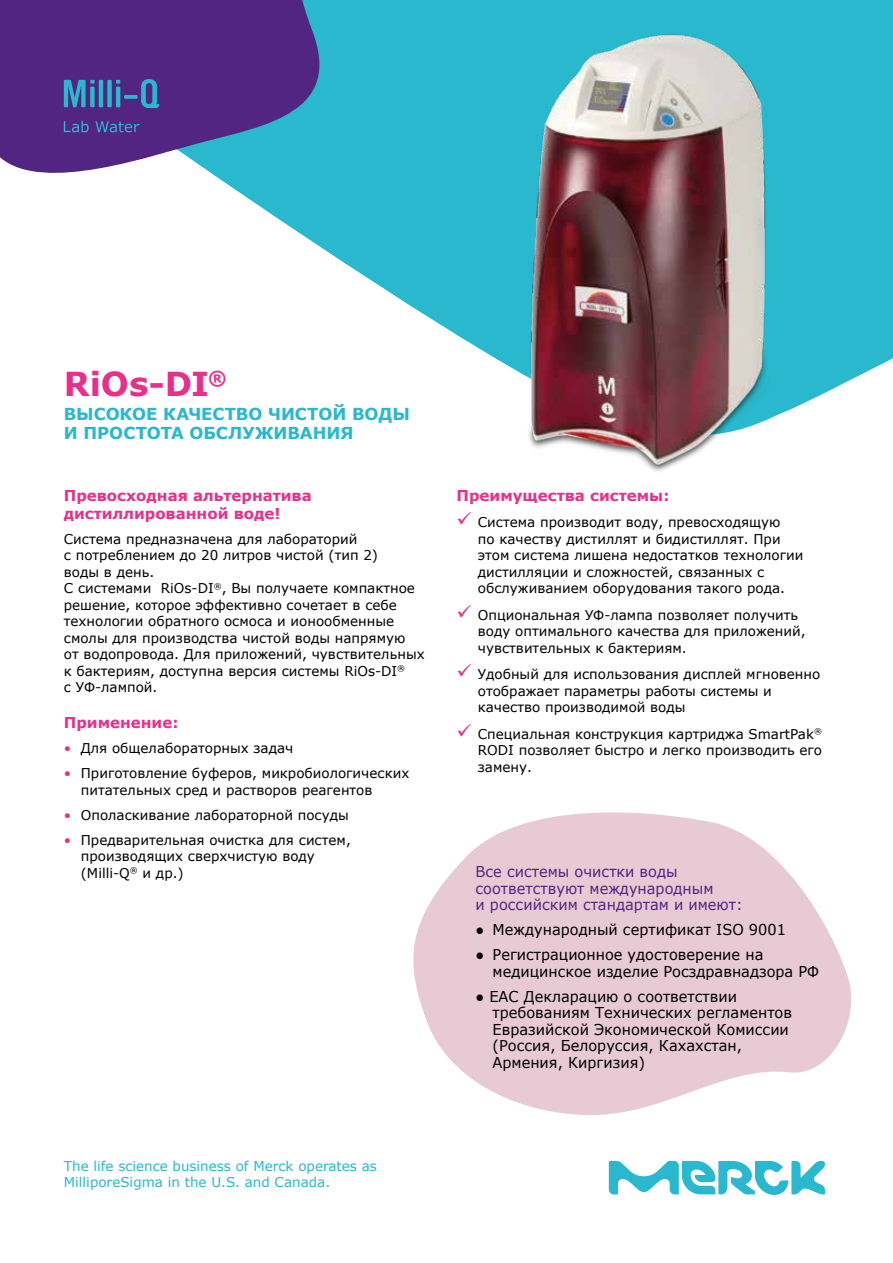
<style>
.page{position:relative;width:893px;height:1263px;background:#fff}
.page>*{position:absolute;margin:0;border:0;box-sizing:border-box;transform-origin:0 0}
.t1{font:700 33px "Verdana";color:#e8308a}
.t2{font:700 16.5px/19.5px "Verdana";letter-spacing:-.005em;color:#29b8ce}
.t3{font:15px/16.5px "Verdana";color:#000}
.t4{font:700 15px/18px "Verdana";color:#e8308a}
.t5{font:15px/16.5px "Verdana";color:#522583}
.t6{font:13.5px/16.5px "Verdana";color:#000}
.t7{font:13.5px/16.2px "Verdana";color:#29b8ce}
.s1{color:#e8308a}
</style>
<div class="page">
<svg style="left:413px;top:812px;width:439px;height:303px;fill:#e7cad4"></svg>
<svg style="left:243px;top:0;width:650px;height:399px;fill:#29b8ce"></svg>
<svg style="left:0;top:0;width:343px;height:195px;background:#5c5ca0"></svg>
<svg style="left:609px;top:1161px;width:216px;height:34px"></svg>
<svg style="left:64px;top:79px;width:95px;height:53px;background:#464f98"></svg>
<img style="left:481px;top:0;width:332px;height:471px">
<h1 class="t1" style="left:64px;top:360px;width:164px">RiOs-DI<sup>®</sup></h1>
<p class="t2" style="left:64px;top:403px;width:348px">ВЫСОКОЕ КАЧЕСТВО ЧИСТОЙ ВОДЫ<br>И ПРОСТОТА ОБСЛУЖИВАНИЯ</p>
<p class="t4" style="left:64px;top:486px;width:249px">Превосходная альтернатива дистиллированной воде!</p>
<p class="t6" style="left:64px;top:530px;width:362px">Система предназначена для лабораторий<br>с потреблением до 20 литров чистой (тип 2)<br>воды в день.<br>С системами RiOs-DI<sup>®</sup>, Вы получаете компактное решение, которое эффективно сочетает в себе технологии обратного осмоса и ионообменные смолы для производства чистой воды напрямую<br>от водопровода. Для приложений, чувствительных к бактериям, доступна версия системы RiOs-DI<sup>®<br></sup>с УФ-лампой.</p>
<p class="t4" style="left:64px;top:713px;width:116px">Применение:</p>
<p class="t6" style="left:64px;top:740px;width:231px"><span class="s1">•</span> Для общелабораторных задач</p>
<p class="t6" style="left:81px;top:765px;width:330px;text-indent:-17px"><span class="s1">•</span> Приготовление буферов, микробиологических питательных сред и растворов реагентов</p>
<p class="t6" style="left:64px;top:806px;width:287px"><span class="s1">•</span> Ополаскивание лабораторной посуды</p>
<p class="t6" style="left:81px;top:831px;width:272px;text-indent:-17px"><span class="s1">•</span> Предварительная очистка для систем, производящих сверхчистую воду (Milli-Q<sup>®</sup> и др.)</p>
<p class="t4" style="left:457px;top:486px;width:214px">Преимущества системы:</p>
<p class="t6" style="left:478px;top:514px;width:327px;text-indent:-21px"><span class="s1">✓</span> Система производит воду, превосходящую<br>по качеству дистиллят и бидистиллят. При этом система лишена недостатков технологии дистилляции и сложностей, связанных с обслуживанием оборудования такого рода.</p>
<p class="t6" style="left:478px;top:606px;width:329px;text-indent:-21px"><span class="s1">✓</span> Опциональная УФ-лампа позволяет получить воду оптимального качества для приложений, чувствительных к бактериям.</p>
<p class="t6" style="left:478px;top:666px;width:344px;text-indent:-21px"><span class="s1">✓</span> Удобный для использования дисплей мгновенно отображает параметры работы системы и качество производимой воды</p>
<p class="t6" style="left:478px;top:725px;width:346px;text-align:justify;text-indent:-21px"><span class="s1">✓</span> Специальная конструкция картриджа SmartPak<sup>® </sup>RODI позволяет быстро и легко производить его замену.</p>
<p class="t5" style="left:476px;top:863px;width:269px">Все системы очистки воды соответствуют международным<br>и российским стандартам и имеют:</p>
<p class="t3" style="left:476px;top:921px;width:312px">● Международный сертификат ISO 9001</p>
<p class="t3" style="left:493px;top:946px;width:328px;text-indent:-17px">● Регистрационное удостоверение на медицинское изделие Росздравнадзора РФ</p>
<p class="t3" style="left:493px;top:988px;width:301px;text-indent:-17px">● EAC Декларацию о соответствии требованиям Технических регламентов<br>Евразийской Экономической Комиссии (Россия, Белоруссия, Кахахстан,<br>Армения, Киргизия)</p>
<p class="t7" style="left:64px;top:1157px;width:315px">The life science business of Merck operates as<br>MilliporeSigma in the U.S. and Canada.</p>
</div>
